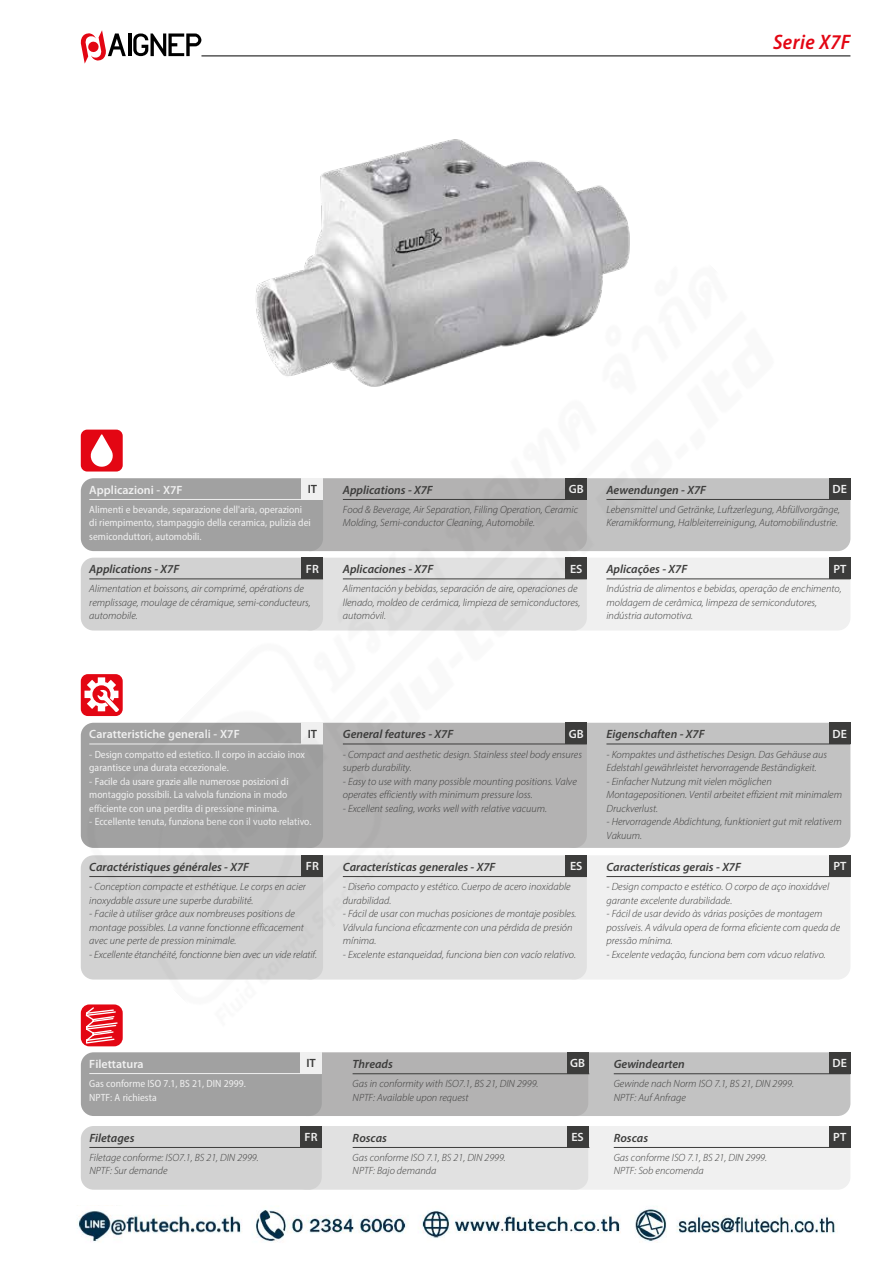
<style>
.page{position:relative;width:893px;height:1263px;background:#fff}
.page>*{position:absolute;margin:0;border:0;box-sizing:border-box;transform-origin:0 0}
.t1{font:italic 600 semi-condensed 21px "Myriad Pro";letter-spacing:.02em;color:#e30613}
.t2{font:italic 600 12px "Myriad Pro";color:#3c3c3b}
.t3{font:600 12px "Myriad Pro";color:#f0f0f0}
.t4{font:600 12px "Myriad Pro";color:#3c3c3b}
.t5{font:italic 300 10.5px/13.5px "Myriad Pro";color:#3c3c3b}
.t6{font:semi-condensed 10.5px/13.5px "Myriad Pro";color:#f0f0f0}
</style>
<div class="page">
<hr style="left:201px;top:56px;width:649px;height:1px;background:#000">
<hr style="left:128px;top:33px;width:3px;height:23px;background:#000">
<svg style="left:133px;top:33px;width:68px;height:23px"></svg>
<svg style="left:80px;top:30px;width:46px;height:34px"></svg>
<div style="left:560px;top:1052px;width:290px;height:64px;background:#c2c2c2;border-radius:13px"></div>
<div style="left:829px;top:1052px;width:21px;height:21px;background:#3c3c3b"></div>
<div style="left:293px;top:1052px;width:295px;height:64px;background:#b3b2b2;border-radius:13px"></div>
<div style="left:567px;top:1052px;width:21px;height:21px;background:#3c3c3b"></div>
<div style="left:81px;top:1004px;width:42px;height:42px;background:#e30613;border-radius:9px"></div>
<svg style="left:86px;top:1035px;width:29px;height:9px"></svg>
<div style="left:81px;top:1052px;width:241px;height:64px;background:#a1a1a1;border-radius:13px"></div>
<div style="left:301px;top:1052px;width:21px;height:21px;background:#f0f0f0"></div>
<hr style="left:89px;top:1073px;width:233px;height:1px;background:#f0f0f0">
<hr style="left:353px;top:1073px;width:236px;height:1px;background:#3c3c3b">
<hr style="left:614px;top:1073px;width:236px;height:1px;background:#3c3c3b">
<div style="left:560px;top:1126px;width:290px;height:64px;background:#f0f0f0;border-radius:13px"></div>
<div style="left:829px;top:1126px;width:21px;height:21px;background:#3c3c3b"></div>
<div style="left:293px;top:1126px;width:295px;height:64px;background:#e1e1e1;border-radius:13px"></div>
<div style="left:567px;top:1126px;width:21px;height:21px;background:#3c3c3b"></div>
<div style="left:81px;top:1126px;width:241px;height:64px;background:#d2d2d2;border-radius:13px"></div>
<div style="left:300px;top:1126px;width:22px;height:21px;background:#3c3c3b"></div>
<hr style="left:89px;top:1147px;width:233px;height:1px;background:#3c3c3b">
<hr style="left:353px;top:1147px;width:236px;height:1px;background:#3c3c3b">
<hr style="left:614px;top:1147px;width:236px;height:1px;background:#3c3c3b">
<img style="left:320px;top:139px;width:309px;height:89px">
<img style="left:78px;top:1209px;width:758px;height:34px">
<img style="left:80px;top:228px;width:770px;height:807px">
<h1 class="t1" style="left:773px;top:29px;width:79px">Serie X7F</h1>
<p class="t3" style="left:89px;top:482px;width:95px">Applicazioni - X7F</p>
<p class="t4" style="left:308px;top:482px;width:11px">IT</p>
<p class="t3" style="left:569px;top:482px;width:16px">GB</p>
<p class="t3" style="left:833px;top:482px;width:16px">DE</p>
<p class="t6" style="left:89px;top:503px;width:223px">Alimenti e bevande, separazione dell'aria, operazioni di riempimento, stampaggio della ceramica, pulizia dei semiconduttori, automobili.</p>
<p class="t2" style="left:89px;top:561px;width:91px">Applications - X7F</p>
<p class="t5" style="left:89px;top:582px;width:223px">Alimentation et boissons, air comprimé, opérations de remplissage, moulage de céramique, semi-conducteurs, automobile.</p>
<p class="t2" style="left:343px;top:482px;width:91px">Applications - X7F</p>
<p class="t5" style="left:343px;top:503px;width:237px">Food &amp; Beverage, Air Separation, Filling Operation, Ceramic<br>Molding, Semi-conductor Cleaning, Automobile.</p>
<p class="t2" style="left:343px;top:561px;width:92px">Aplicaciones - X7F</p>
<p class="t5" style="left:343px;top:582px;width:239px">Alimentación y bebidas, separación de aire, operaciones de llenado, moldeo de cerámica, limpieza de semiconductores, automóvil.</p>
<p class="t2" style="left:606px;top:482px;width:101px">Aewendungen - X7F</p>
<p class="t5" style="left:606px;top:503px;width:235px">Lebensmittel und Getränke, Luftzerlegung, Abfüllvorgänge,<br>Keramikformung, Halbleiterreinigung, Automobilindustrie.</p>
<p class="t2" style="left:606px;top:561px;width:82px">Aplicações - X7F</p>
<p class="t5" style="left:606px;top:582px;width:237px">Indústria de alimentos e bebidas, operação de enchimento, moldagem de cerâmica, limpeza de semicondutores, indústria automotiva.</p>
<p class="t3" style="left:306px;top:561px;width:14px">FR</p>
<p class="t3" style="left:570px;top:561px;width:14px">ES</p>
<p class="t3" style="left:833px;top:561px;width:15px">PT</p>
<p class="t2" style="left:343px;top:726px;width:112px">General features - X7F</p>
<p class="t5" style="left:343px;top:747px;width:241px">- Compact and aesthetic design. Stainless steel body ensures superb durability.</p>
<p class="t5" style="left:343px;top:774px;width:235px">- Easy to use with many possible mounting positions. Valve operates efficiently with minimum pressure loss.</p>
<p class="t5" style="left:343px;top:801px;width:206px">- Excellent sealing, works well with relative vacuum.</p>
<p class="t2" style="left:606px;top:726px;width:100px">Eigenschaften - X7F</p>
<p class="t5" style="left:606px;top:747px;width:222px">- Kompaktes und ästhetisches Design. Das Gehäuse aus<br>Edelstahl gewährleistet hervorragende Beständigkeit.</p>
<p class="t5" style="left:606px;top:774px;width:237px">- Einfacher Nutzung mit vielen möglichen<br>Montagepositionen. Ventil arbeitet effizient mit minimalem<br>Druckverlust.</p>
<p class="t5" style="left:606px;top:815px;width:237px">- Hervorragende Abdichtung, funktioniert gut mit relativem<br>Vakuum.</p>
<p class="t2" style="left:606px;top:859px;width:136px">Características gerais - X7F</p>
<p class="t5" style="left:606px;top:880px;width:224px">- Design compacto e estético. O corpo de aço inoxidável garante excelente durabilidade.</p>
<p class="t5" style="left:606px;top:907px;width:235px">- Fácil de usar devido às várias posições de montagem possíveis. A válvula opera de forma eficiente com queda de pressão mínima.</p>
<p class="t5" style="left:606px;top:947px;width:221px">- Excelente vedação, funciona bem com vácuo relativo.</p>
<p class="t4" style="left:308px;top:726px;width:11px">IT</p>
<p class="t3" style="left:569px;top:726px;width:16px">GB</p>
<p class="t3" style="left:833px;top:726px;width:16px">DE</p>
<p class="t3" style="left:89px;top:726px;width:152px">Caratteristiche generali - X7F</p>
<p class="t6" style="left:89px;top:747px;width:217px">- Design compatto ed estetico. Il corpo in acciaio inox garantisce una durata eccezionale.</p>
<p class="t6" style="left:89px;top:774px;width:201px;text-align:justify">- Facile da usare grazie alle numerose posizioni di montaggio possibili. La valvola funziona in modo efficiente con una perdita di pressione minima.</p>
<p class="t6" style="left:89px;top:815px;width:224px">- Eccellente tenuta, funziona bene con il vuoto relativo.</p>
<p class="t3" style="left:306px;top:859px;width:14px">FR</p>
<p class="t3" style="left:570px;top:859px;width:14px">ES</p>
<p class="t3" style="left:833px;top:859px;width:15px">PT</p>
<p class="t2" style="left:89px;top:859px;width:161px">Caractéristiques générales - X7F</p>
<p class="t5" style="left:89px;top:880px;width:218px">- Conception compacte et esthétique. Le corps en acier inoxydable assure une superbe durabilité.</p>
<p class="t5" style="left:89px;top:907px;width:216px">- Facile à utiliser grâce aux nombreuses positions de montage possibles. La vanne fonctionne efficacement avec une perte de pression minimale.</p>
<p class="t5" style="left:89px;top:947px;width:229px">- Excellente étanchéité, fonctionne bien avec un vide relatif.</p>
<p class="t2" style="left:343px;top:859px;width:154px">Características generales - X7F</p>
<p class="t5" style="left:343px;top:880px;width:229px">- Diseño compacto y estético. Cuerpo de acero inoxidable durabilidad.</p>
<p class="t5" style="left:343px;top:907px;width:235px">- Fácil de usar con muchas posiciones de montaje posibles.<br>Válvula funciona eficazmente con una pérdida de presión mínima.</p>
<p class="t5" style="left:343px;top:947px;width:235px">- Excelente estanqueidad, funciona bien con vacío relativo.</p>
<p class="t3" style="left:89px;top:1056px;width:56px">Filettatura</p>
<p class="t4" style="left:306px;top:1056px;width:11px">IT</p>
<p class="t3" style="left:570px;top:1056px;width:16px">GB</p>
<p class="t3" style="left:833px;top:1056px;width:16px">DE</p>
<p class="t6" style="left:89px;top:1077px;width:158px">Gas conforme ISO 7.1, BS 21, DIN 2999.<br>NPTF: A richiesta</p>
<p class="t2" style="left:353px;top:1056px;width:42px">Threads</p>
<p class="t5" style="left:353px;top:1077px;width:187px">Gas in conformity with ISO7.1, BS 21, DIN 2999.<br>NPTF: Available upon request</p>
<p class="t2" style="left:614px;top:1056px;width:73px">Gewindearten</p>
<p class="t5" style="left:614px;top:1077px;width:182px">Gewinde nach Norm ISO 7.1, BS 21, DIN 2999.<br>NPTF: Auf Anfrage</p>
<p class="t2" style="left:89px;top:1130px;width:47px">Filetages</p>
<p class="t3" style="left:305px;top:1129px;width:14px">FR</p>
<p class="t3" style="left:571px;top:1129px;width:14px">ES</p>
<p class="t3" style="left:833px;top:1129px;width:15px">PT</p>
<p class="t5" style="left:89px;top:1150px;width:171px">Filetage conforme: ISO7.1, BS 21, DIN 2999.<br>NPTF: Sur demande</p>
<p class="t2" style="left:353px;top:1130px;width:36px">Roscas</p>
<p class="t5" style="left:353px;top:1150px;width:155px">Gas conforme ISO 7.1, BS 21, DIN 2999.<br>NPTF: Bajo demanda</p>
<p class="t2" style="left:614px;top:1130px;width:36px">Roscas</p>
<p class="t5" style="left:614px;top:1150px;width:155px">Gas conforme ISO 7.1, BS 21, DIN 2999.<br>NPTF: Sob encomenda</p>
</div>
